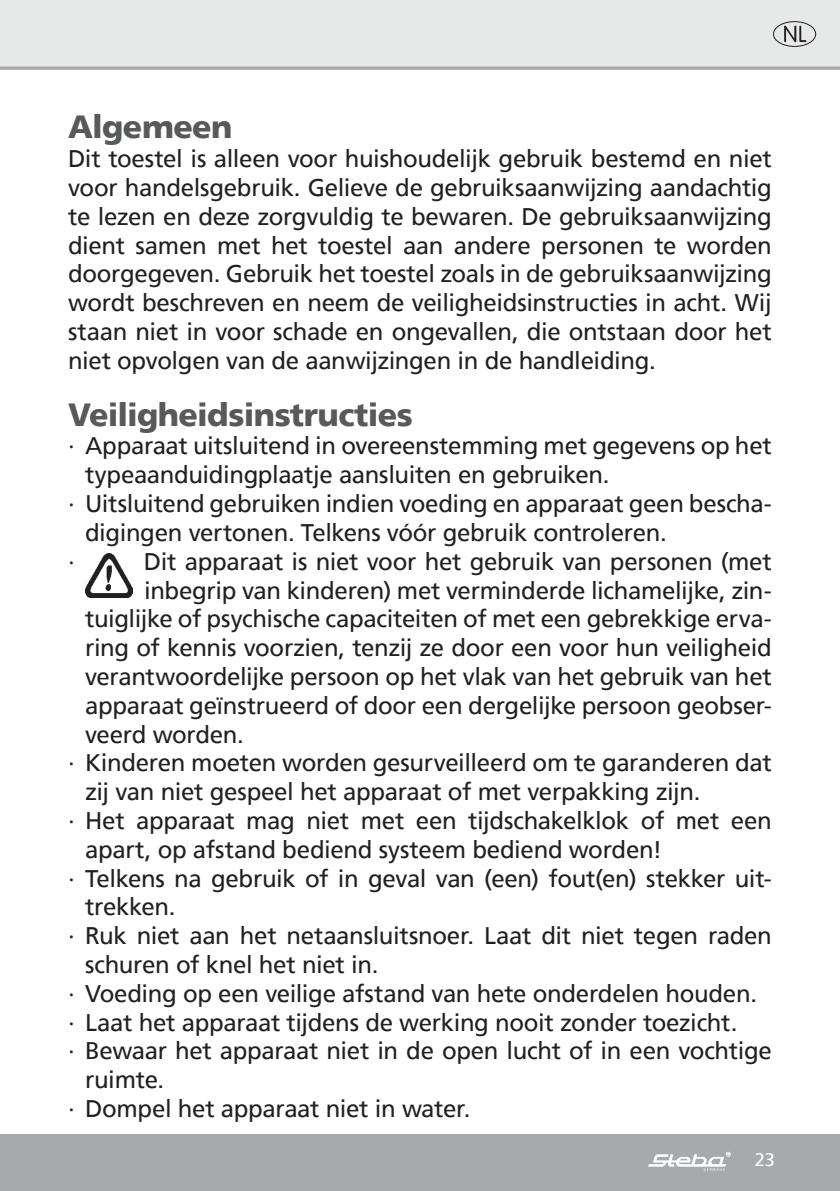
<style>
.page{position:relative;width:840px;height:1191px;background:#fff}
.page>*{position:absolute;margin:0;border:0;box-sizing:border-box;transform-origin:0 0}
.t1{font:900 32px "Frutiger";letter-spacing:-.02em;color:#58595b}
.t2{font:24px/28.8px "Frutiger";letter-spacing:-.015em;color:#231f20;text-align:justify}
.t3{font:18px "Frutiger";color:#fff}
</style>
<div class="page">
<div style="left:0;top:0;width:839px;height:68px;background:#e7e8e8"></div>
<div style="left:0;top:1134px;width:839px;height:57px;background:#a7a9ac"></div>
<svg style="left:648px;top:1151px;width:82px;height:19px"></svg>
<svg style="left:0;top:66px;width:839px;height:4px;background:#b2b4b7"></svg>
<img style="left:85px;top:554px;width:48px;height:43px">
<div style="left:772px;top:21px;width:43px;height:26px;border:1px solid #231f20;border-radius:50%"></div>
<svg style="left:784px;top:26px;width:21px;height:16px"></svg>
<h1 class="t1" style="left:68px;top:108px;width:166px">Algemeen</h1>
<p class="t2" style="left:68px;top:144px;width:704px">Dit toestel is alleen voor huishoudelijk gebruik bestemd en niet voor handelsgebruik. Gelieve de gebruiksaanwijzing aandachtig te lezen en deze zorgvuldig te bewaren. De gebruiksaanwijzing dient samen met het toestel aan andere personen te worden doorgegeven. Gebruik het toestel zoals in de gebruiksaanwijzing wordt beschreven en neem de veiligheidsinstructies in acht. Wij staan niet in voor schade en ongevallen, die ontstaan door het niet opvolgen van de aanwijzingen in de handleiding.</p>
<h1 class="t1" style="left:68px;top:395px;width:346px">Veiligheidsinstructies</h1>
<p class="t2" style="left:68px;top:431px;width:704px">∙ Apparaat uitsluitend in overeenstemming met gegevens op het</p>
<p class="t2" style="left:85px;top:460px;width:525px">typeaanduidingplaatje aansluiten en gebruiken.</p>
<p class="t2" style="left:68px;top:489px;width:705px">∙ Uitsluitend gebruiken indien voeding en apparaat geen bescha-</p>
<p class="t2" style="left:85px;top:518px;width:583px">digingen vertonen. Telkens vóór gebruik controleren.</p>
<p class="t2" style="left:68px;top:547px;width:8px">∙</p>
<p class="t2" style="left:144px;top:547px;width:629px">Dit apparaat is niet voor het gebruik van personen (met</p>
<p class="t2" style="left:144px;top:575px;width:629px">inbegrip van kinderen) met verminderde lichamelijke, zin-</p>
<p class="t2" style="left:85px;top:604px;width:687px">tuiglijke of psychische capaciteiten of met een gebrekkige erva-</p>
<p class="t2" style="left:85px;top:633px;width:687px">ring of kennis voorzien, tenzij ze door een voor hun veiligheid</p>
<p class="t2" style="left:85px;top:662px;width:687px">verantwoordelijke persoon op het vlak van het gebruik van het</p>
<p class="t2" style="left:85px;top:691px;width:687px">apparaat geïnstrueerd of door een dergelijke persoon geobser-</p>
<p class="t2" style="left:85px;top:719px;width:160px">veerd worden.</p>
<p class="t2" style="left:68px;top:748px;width:704px">∙ Kinderen moeten worden gesurveilleerd om te garanderen dat</p>
<p class="t2" style="left:85px;top:777px;width:616px">zij van niet gespeel het apparaat of met verpakking zijn.</p>
<p class="t2" style="left:68px;top:806px;width:704px">∙ Het apparaat mag niet met een tijdschakelklok of met een</p>
<p class="t2" style="left:85px;top:835px;width:578px">apart, op afstand bediend systeem bediend worden!</p>
<p class="t2" style="left:68px;top:863px;width:705px">∙ Telkens na gebruik of in geval van (een) fout(en) stekker uit-</p>
<p class="t2" style="left:85px;top:892px;width:92px">trekken.</p>
<p class="t2" style="left:68px;top:921px;width:705px">∙ Ruk niet aan het netaansluitsnoer. Laat dit niet tegen raden</p>
<p class="t2" style="left:85px;top:950px;width:294px">schuren of knel het niet in.</p>
<p class="t2" style="left:68px;top:979px;width:690px">∙ Voeding op een veilige afstand van hete onderdelen houden.</p>
<p class="t2" style="left:68px;top:1007px;width:670px">∙ Laat het apparaat tijdens de werking nooit zonder toezicht.</p>
<p class="t2" style="left:68px;top:1036px;width:704px">∙ Bewaar het apparaat niet in de open lucht of in een vochtige</p>
<p class="t2" style="left:85px;top:1065px;width:81px">ruimte.</p>
<p class="t2" style="left:68px;top:1094px;width:403px">∙ Dompel het apparaat niet in water.</p>
<p class="t3" style="left:754px;top:1149px;width:22px">23</p>
</div>
